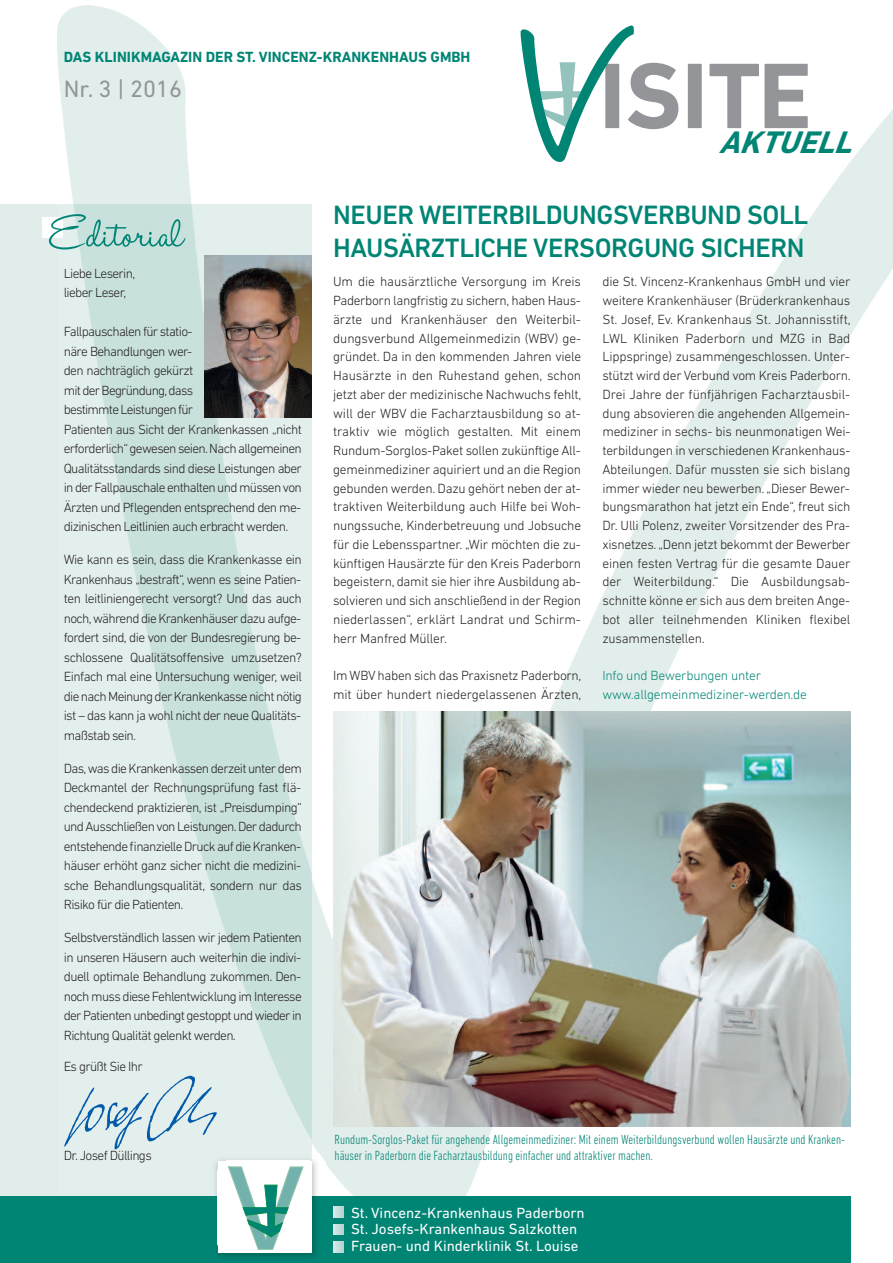
<style>
.page{position:relative;width:893px;height:1263px;background:#fff}
.page>*{position:absolute;margin:0;border:0;box-sizing:border-box;transform-origin:0 0}
.t1{font:700 94.65px "DIN Next LT Pro";color:#939598}
.t2{font:51px "Halo Handletter";color:#008575}
.t3{font:italic 700 31.65px "DIN Next LT Pro";color:#008575}
.t4{font:500 27px/32.4px "DIN Next LT Pro";letter-spacing:-.015em;color:#008575}
.t5{font:24px "DIN Next LT Pro";color:#939598}
.t6{font:15px/16.5px "DIN Next LT Pro";color:#fff}
.t7{font:700 15px "DIN Next LT Pro";color:#008575}
.t8{font:300 13.5px/18.8px "DIN Next LT Pro";letter-spacing:-.05em;color:#231f20;text-align:justify}
.t9{font:300 condensed 13.5px/16.2px "DIN Next LT Pro";color:#008575}
.t10{font:300 13.5px/18.8px "DIN Next LT Pro";letter-spacing:-.015em;color:#231f20}
.t11{font:300 13.5px/18.8px "DIN Next LT Pro";letter-spacing:-.015em;color:#008575}
</style>
<div class="page">
<div style="left:0;top:204px;width:312px;height:1058px;background:#e1edeb"></div>
<img style="left:58px;top:5px;width:835px;height:1215px">
<svg style="left:521px;top:26px;width:114px;height:136px"></svg>
<div style="left:43px;top:218px;width:20px;height:20px;background:#fff"></div>
<img style="left:204px;top:256px;width:108px;height:161px">
<img style="left:59px;top:1067px;width:173px;height:86px">
<div style="left:0;top:1196px;width:850px;height:67px;background:#008575"></div>
<img style="left:210px;top:1153px;width:116px;height:104px">
<svg style="left:210px;top:1153px;width:22px;height:1px"></svg>
<svg style="left:218px;top:1161px;width:94px;height:91px;background:#c9e3de"></svg>
<svg style="left:333px;top:1206px;width:11px;height:11px"></svg>
<svg style="left:333px;top:1224px;width:11px;height:10px"></svg>
<svg style="left:333px;top:1242px;width:11px;height:10px"></svg>
<img style="left:334px;top:711px;width:516px;height:416px">
<p class="t7" style="left:64px;top:52px;width:408px">DAS KLINIKMAGAZIN DER ST. VINCENZ-KRANKENHAUS GMBH</p>
<h3 class="t5" style="left:64px;top:80px;width:120px">Nr. 3 | 2016</h3>
<h1 class="t1" style="left:599px;top:64px;width:214px">ISITE</h1>
<h3 class="t3" style="left:719px;top:132px;width:144px">AKTUELL</h3>
<h2 class="t2" style="left:49px;top:216px;width:136px">Editorial</h2>
<p class="t8" style="left:64px;top:265px;width:73px;line-height:19.5px">Liebe Leserin, lieber Leser,</p>
<p class="t8" style="left:64px;top:323px;width:240px;line-height:19.5px;text-align:left">Fallpauschalen für statio-<br>näre Behandlungen wer-<br>den nachträglich gekürzt<br>mit der Begründung,dass<br>bestimmte Leistungen für<br>Patienten aus Sicht der Krankenkassen „nicht erforderlich“ gewesen seien.Nach allgemeinen Qualitätsstandards sind diese Leistungen aber in der Fallpauschale enthalten und müssen von Ärzten und Pflegenden entsprechend den me&shy;dizinischen Leitlinien auch erbracht werden.</p>
<p class="t8" style="left:64px;top:551px;width:240px;line-height:19.5px">Wie kann es sein, dass die Krankenkasse ein Krankenhaus „bestraft“, wenn es seine Patien&shy;ten leitliniengerecht versorgt? Und das auch noch,während die Krankenhäuser dazu aufge&shy;fordert sind, die von der Bundesregierung be&shy;schlossene Qualitätsoffensive umzusetzen?<br>Einfach mal eine Untersuchung weniger, weil die nach Meinung der Krankenkasse nicht nötig ist – das kann ja wohl nicht der neue Qualitäts&shy;maßstab sein.</p>
<p class="t8" style="left:64px;top:760px;width:240px;line-height:19.5px">Das,was die Krankenkassen derzeit unter dem Deckmantel der Rechnungsprüfung fast flä&shy;chendeckend praktizieren, ist „Preisdumping“ und Ausschließen von Leistungen.Der dadurch entstehende finanzielle Druck auf die Kranken&shy;häuser erhöht ganz sicher nicht die medizini&shy;sche Behandlungsqualität, sondern nur das Risiko für die Patienten.</p>
<p class="t8" style="left:64px;top:929px;width:240px;line-height:19.5px">Selbstverständlich lassen wir jedem Patienten in unseren Häusern auch weiterhin die indivi&shy;duell optimale Behandlung zukommen. Den&shy;noch muss diese Fehlentwicklung im Interesse der Patienten unbedingt gestoppt und wieder in Richtung Qualität gelenkt werden.</p>
<p class="t8" style="left:64px;top:1058px;width:80px">Es grüßt Sie Ihr</p>
<p class="t8" style="left:64px;top:1147px;width:90px">Dr. Josef Düllings</p>
<h3 class="t4" style="left:333px;top:201px;width:476px">NEUER WEITERBILDUNGSVERBUND SOLL<br>HAUSÄRZTLICHE VERSORGUNG SICHERN</h3>
<p class="t8" style="left:333px;top:274px;width:250px">Um die hausärztliche Versorgung im Kreis Paderborn langfristig zu sichern, haben Haus&shy;ärzte und Krankenhäuser den Weiterbil&shy;dungsverbund Allgemeinmedizin (WBV) ge&shy;gründet. Da in den kommenden Jahren viele Hausärzte in den Ruhestand gehen, schon jetzt aber der medizinische Nachwuchs fehlt, will der WBV die Facharztausbildung so at&shy;traktiv wie möglich gestalten. Mit einem Rundum-Sorglos-Paket sollen zukünftige All&shy;gemeinmediziner aquiriert und an die Region gebunden werden. Dazu gehört neben der at&shy;traktiven Weiterbildung auch Hilfe bei Woh&shy;nungssuche, Kinderbetreuung und Jobsuche für die Lebensspartner. „Wir möchten die zu&shy;künftigen Hausärzte für den Kreis Paderborn begeistern, damit sie hier ihre Ausbildung ab&shy;solvieren und sich anschließend in der Region niederlassen“, erklärt Landrat und Schirm&shy;herr Manfred Müller.</p>
<p class="t10" style="left:333px;top:667px;width:250px">Im WBV haben sich das Praxisnetz Paderborn, mit über hundert niedergelassenen Ärzten,</p>
<p class="t8" style="left:602px;top:274px;width:250px">die St. Vincenz-Krankenhaus GmbH und vier weitere Krankenhäuser (Brüderkrankenhaus St. Josef, Ev. Krankenhaus St. Johannisstift, LWL Kliniken Paderborn und MZG in Bad Lippspringe) zusammengeschlossen. Unter&shy;stützt wird der Verbund vom Kreis Paderborn.<br>Drei Jahre der fünfjährigen Facharztausbil&shy;dung absovieren die angehenden Allgemein&shy;mediziner in sechs- bis neunmonatigen Wei&shy;terbildungen in verschiedenen Krankenhaus-Abteilungen. Dafür mussten sie sich bislang immer wieder neu bewerben. „Dieser Bewer&shy;bungsmarathon hat jetzt ein Ende“, freut sich Dr. Ulli Polenz, zweiter Vorsitzender des Pra&shy;xisnetzes. „Denn jetzt bekommt der Bewerber einen festen Vertrag für die gesamte Dauer der Weiterbildung.“ Die Ausbildungsab&shy;schnitte könne er sich aus dem breiten Ange&shy;bot aller teilnehmenden Kliniken flexibel zusammenstellen.</p>
<p class="t11" style="left:602px;top:667px;width:206px">Info und Bewerbungen unter www.allgemeinmediziner-werden.de</p>
<p class="t9" style="left:335px;top:1132px;width:512px">Rundum-Sorglos-Paket für angehende Allgemeinmediziner: Mit einem Weiterbildungsverbund wollen Hausärzte und Kranken&shy;häuser in Paderborn die Facharztausbildung einfacher und attraktiver machen.</p>
<p class="t6" style="left:351px;top:1206px;width:235px">St. Vincenz-Krankenhaus Paderborn<br>St. Josefs-Krankenhaus Salzkotten<br>Frauen- und Kinderklinik St. Louise</p>
</div>
